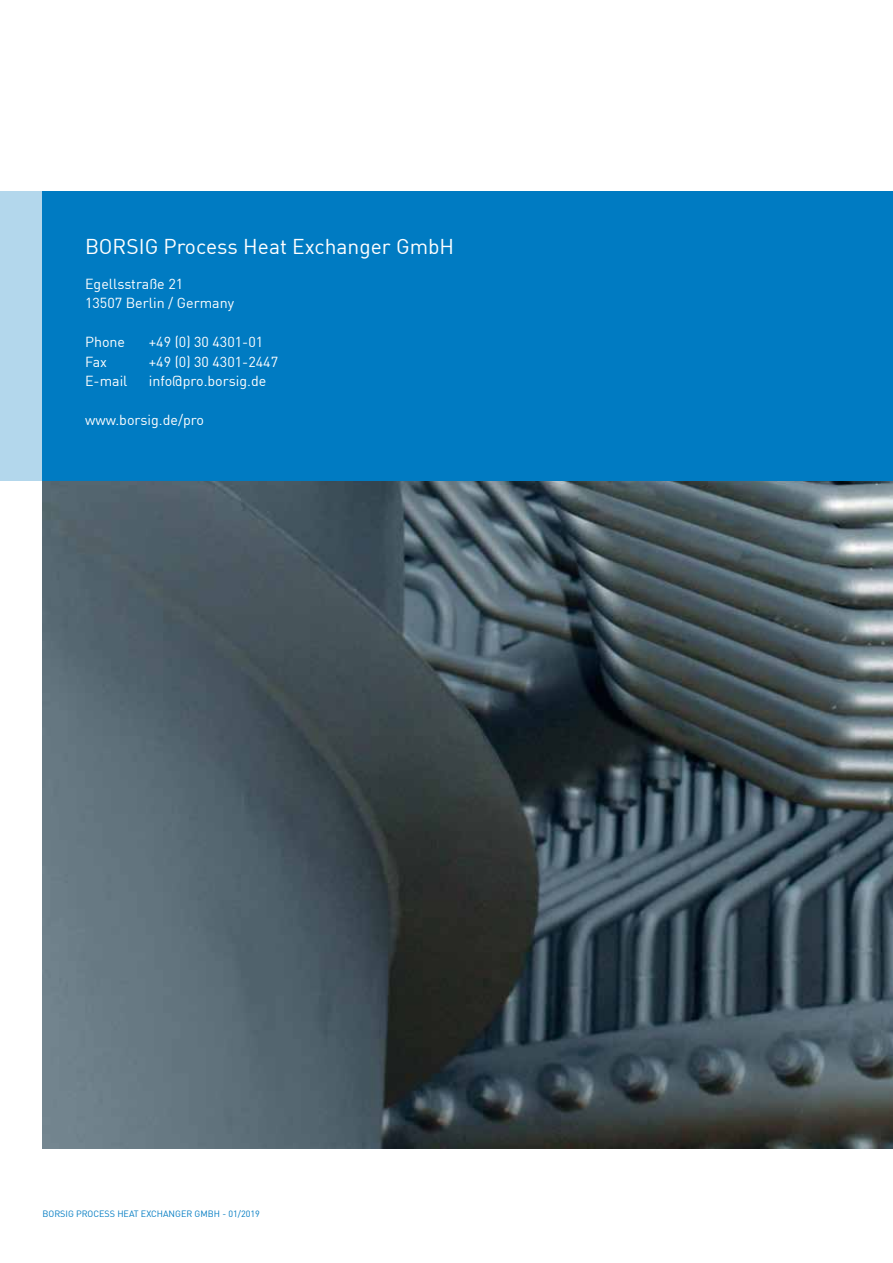
<style>
.page{position:relative;width:893px;height:1263px;background:#fff}
.page>*{position:absolute;margin:0;border:0;box-sizing:border-box;transform-origin:0 0}
.t1{font:21px "DIN Pro";color:#fff}
.t2{font:14.25px/19.5px "DIN Pro";color:#fff}
.t3{font:9px "DIN Pro";color:#007bc2}
</style>
<div class="page">
<img style="left:43px;top:480px;width:850px;height:668px">
<div style="left:43px;top:191px;width:850px;height:289px;background:#007bc2"></div>
<div style="left:0;top:191px;width:43px;height:289px;background:#b3d7ec"></div>
<h1 class="t1" style="left:85px;top:231px;width:371px">BORSIG Process Heat Exchanger GmbH</h1>
<p class="t2" style="left:85px;top:273px;width:151px">Egellsstraße 21<br>13507 Berlin / Germany</p>
<p class="t2" style="left:85px;top:331px;width:42px">Phone</p>
<p class="t2" style="left:149px;top:331px;width:116px">+49 (0) 30 4301-01</p>
<p class="t2" style="left:85px;top:351px;width:23px">Fax</p>
<p class="t2" style="left:149px;top:351px;width:131px">+49 (0) 30 4301-2447</p>
<p class="t2" style="left:85px;top:370px;width:44px">E-mail</p>
<p class="t2" style="left:149px;top:370px;width:119px">info@pro.borsig.de</p>
<p class="t2" style="left:85px;top:409px;width:120px">www.borsig.de/pro</p>
<p class="t3" style="left:43px;top:1206px;width:219px">BORSIG PROCESS HEAT EXCHANGER GMBH - 01/2019</p>
</div>
